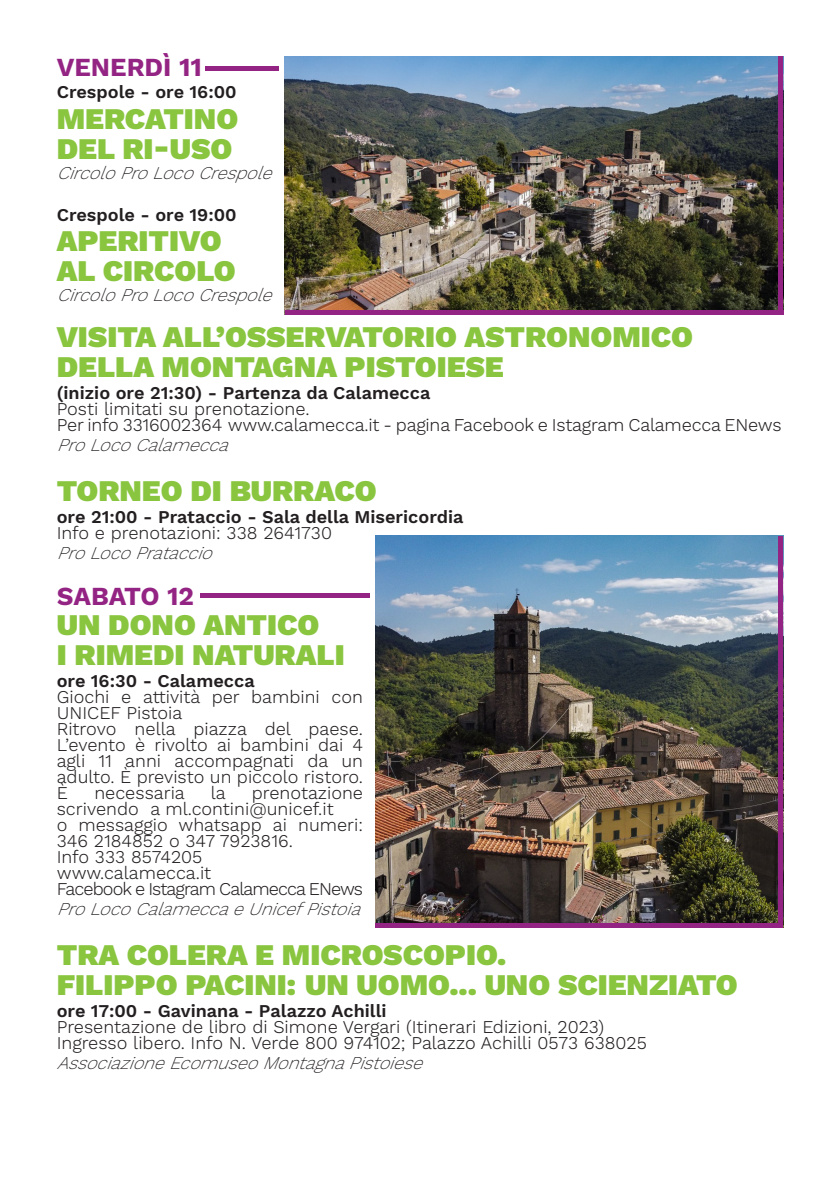
<style>
.page{position:relative;width:840px;height:1191px;background:#fff}
.page>*{position:absolute;margin:0;border:0;box-sizing:border-box;transform-origin:0 0}
.t1{font:900 30px/30px "Work Sans";color:#89c53f}
.t2{font:700 26px "Work Sans";color:#942483}
.t3{font:300 18px/16px "Work Sans";color:#231f20}
.t4{font:600 18px "Work Sans";color:#231f20}
.t5{font:italic 200 18px "Work Sans";color:#231f20}
</style>
<div class="page">
<img style="left:375px;top:536px;width:403px;height:386px">
<img style="left:285px;top:57px;width:493px;height:253px">
<hr style="left:205px;top:67px;width:73px;height:4px;background:#942483">
<hr style="left:778px;top:57px;width:4px;height:258px;background:#942483">
<div style="left:285px;top:310px;width:497px;height:5px;background:#942483"></div>
<div style="left:201px;top:593px;width:169px;height:5px;background:#942483"></div>
<div style="left:375px;top:922px;width:407px;height:5px;background:#942483"></div>
<hr style="left:778px;top:536px;width:4px;height:391px;background:#942483">
<h2 class="t2" style="left:57px;top:53px;width:147px">VENERDÌ 11</h2>
<p class="t4" style="left:57px;top:82px;width:181px">Crespole - ore 16:00</p>
<h1 class="t1" style="left:57px;top:105px;width:183px">MERCATINO<br>DEL RI-USO</h1>
<p class="t5" style="left:57px;top:162px;width:224px">CircoloProLocoCrespole</p>
<p class="t4" style="left:57px;top:204px;width:181px">Crespole - ore 19:00</p>
<h1 class="t1" style="left:57px;top:227px;width:180px">APERITIVO<br>AL CIRCOLO</h1>
<p class="t5" style="left:57px;top:284px;width:224px">CircoloProLocoCrespole</p>
<h1 class="t1" style="left:57px;top:323px;width:637px">VISITA ALL’OSSERVATORIO ASTRONOMICO<br>DELLA MONTAGNA PISTOIESE</h1>
<p class="t4" style="left:57px;top:382px;width:375px">(inizio ore 21:30) - Partenza da Calamecca</p>
<p class="t3" style="left:57px;top:401px;width:725px">Posti limitati su prenotazione.<br>Per info 3316002364 www.calamecca.it - pagina Facebook e Istagram Calamecca ENews</p>
<p class="t5" style="left:57px;top:434px;width:181px">ProLocoCalamecca</p>
<h1 class="t1" style="left:57px;top:477px;width:321px">TORNEO DI BURRACO</h1>
<p class="t4" style="left:57px;top:506px;width:408px">ore 21:00 - Prataccio - Sala della Misericordia</p>
<p class="t3" style="left:57px;top:525px;width:276px">Info e prenotazioni: 338 2641730</p>
<p class="t5" style="left:57px;top:542px;width:165px">ProLocoPrataccio</p>
<h2 class="t2" style="left:57px;top:581px;width:139px">SABATO 12</h2>
<h1 class="t1" style="left:57px;top:611px;width:289px">UN DONO ANTICO<br>I RIMEDI NATURALI</h1>
<p class="t4" style="left:57px;top:670px;width:199px">ore 16:30 - Calamecca</p>
<p class="t3" style="left:57px;top:689px;width:308px">Giochi e attività per bambini con<br>UNICEF Pistoia<br>Ritrovo nella piazza del paese.<br>L’evento è rivolto ai bambini dai 4 agli 11 anni accompagnati da un adulto. È previsto un piccolo ristoro.<br>È</p>
<p class="t3" style="left:94px;top:785px;width:92px">necessaria</p>
<p class="t3" style="left:211px;top:785px;width:16px">la</p>
<p class="t3" style="left:57px;top:785px;width:308px;text-indent:195px">prenotazione scrivendo a ml.contini@unicef.it<br>o messaggio whatsapp ai numeri:<br>346 2184852 o 347 7923816.<br>Info 333 8574205<br>www.calamecca.it<br>Facebook e Istagram Calamecca ENews</p>
<p class="t5" style="left:57px;top:898px;width:313px">ProLocoCalameccaeUnicefPistoia</p>
<h1 class="t1" style="left:57px;top:941px;width:682px">TRA COLERA E MICROSCOPIO.<br>FILIPPO PACINI: UN UOMO... UNO SCIENZIATO</h1>
<p class="t4" style="left:57px;top:1000px;width:331px">ore 17:00 - Gavinana - Palazzo Achilli</p>
<p class="t3" style="left:57px;top:1019px;width:591px">Presentazione de libro di Simone Vergari (Itinerari Edizioni, 2023)<br>Ingresso libero. Info N. Verde 800 974102; Palazzo Achilli 0573 638025</p>
<p class="t5" style="left:57px;top:1052px;width:375px">AssociazioneEcomuseoMontagnaPistoiese</p>
</div>
